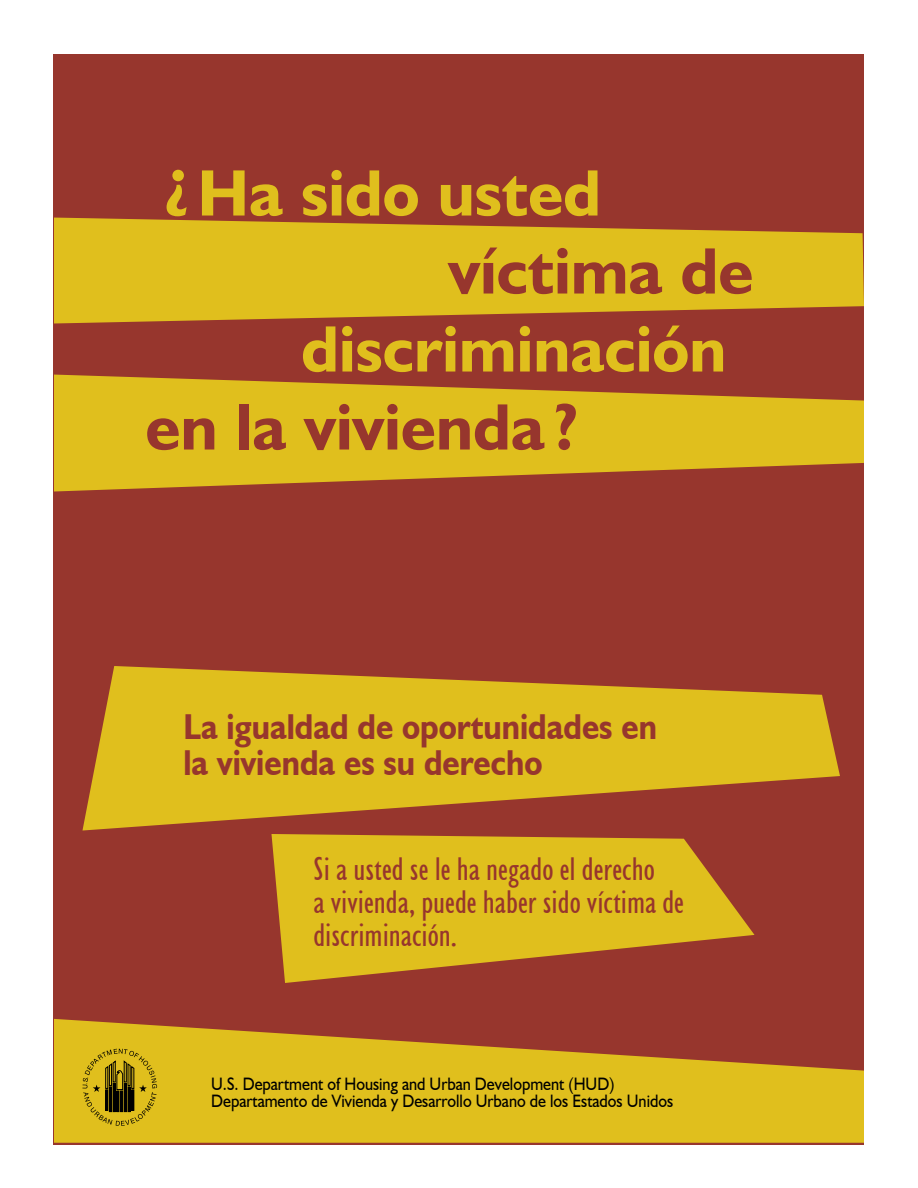
<style>
.page{position:relative;width:918px;height:1188px;background:#fff}
.page>*{position:absolute;margin:0;border:0;box-sizing:border-box;transform-origin:0 0}
.t1{font:700 66px "Humanist 521 BT";color:#e0bf1d}
.t2{font:700 66px "Humanist 521 BT";color:#97362d}
.t3{font:700 36px "Humanist 521 BT";color:#97362d;scale:.9 1}
.t4{font:condensed 33px/33px "Humanist 521 BT";color:#97362d}
.t5{font:18px "Humanist 521 BT";color:#000;scale:.9 1}
</style>
<div class="page">
<div style="left:54px;top:54px;width:810px;height:1090px;background:#97362d"></div>
<svg style="left:54px;top:218px;width:810px;height:105px;background:#d5aa1f"></svg>
<svg style="left:54px;top:375px;width:810px;height:117px;fill:#e0bf1d"></svg>
<svg style="left:82px;top:666px;width:758px;height:165px;fill:#e0bf1d"></svg>
<svg style="left:271px;top:834px;width:483px;height:149px;fill:#e0bf1d"></svg>
<svg style="left:54px;top:1019px;width:810px;height:124px;fill:#e0bf1d"></svg>
<svg style="left:82px;top:1049px;width:75px;height:77px;background:#ac9316"></svg>
<p class="t1" style="left:163px;top:152px;width:439px">¿Ha sido usted</p>
<p class="t2" style="left:449px;top:230px;width:306px">víctima de</p>
<p class="t1" style="left:301px;top:308px;width:427px">discriminación</p>
<p class="t2" style="left:145px;top:386px;width:435px">en la vivienda?</p>
<p class="t3" style="left:183px;top:704px;width:528px">La igualdad de oportunidades en</p>
<p class="t3" style="left:183px;top:740px;width:401px">la vivienda es su derecho</p>
<p class="t4" style="left:313px;top:852px;width:343px">Si a usted se le ha negado el derecho</p>
<p class="t4" style="left:313px;top:885px;width:372px">a vivienda, puede haber sido víctima de discriminación.</p>
<p class="t5" style="left:211px;top:1073px;width:450px">U.S. Department of Housing and Urban Development (HUD)</p>
<p class="t5" style="left:211px;top:1089px;width:515px">Departamento de Vivienda y Desarrollo Urbano de los Estados Unidos</p>
</div>
